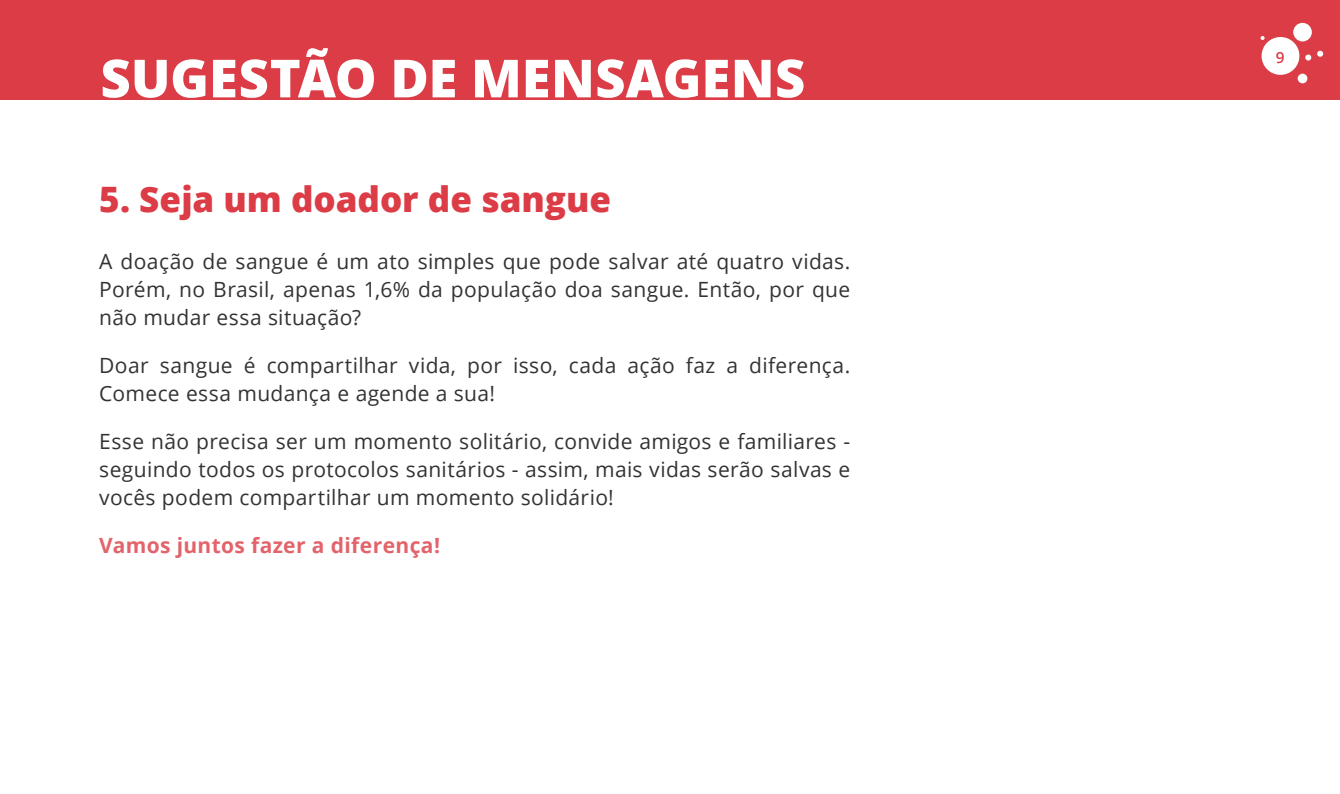
<style>
.page{position:relative;width:1340px;height:794px;background:#fff}
.page>*{position:absolute;margin:0;border:0;box-sizing:border-box;transform-origin:0 0}
.t1{font:800 52.5px "Open Sans";color:#fff}
.t2{font:800 35px "Open Sans";color:#dc3c46}
.t3{font:21px/28px "Open Sans";letter-spacing:.015em;color:#333;text-align:justify}
.t4{font:700 21px "Open Sans";letter-spacing:.015em;color:#e3636b}
.t5{font:600 15.4px "Open Sans";color:#dc3c46}
</style>
<div class="page">
<div style="left:0;top:0;width:1339px;height:99px;background:#dc3c46"></div>
<div style="left:1261px;top:37px;width:38px;height:38px;background:#fff;border-radius:50%"></div>
<div style="left:1293px;top:23px;width:18px;height:18px;background:#fff;border-radius:50%"></div>
<div style="left:1297px;top:74px;width:10px;height:9px;background:#fff;border-radius:50%"></div>
<svg style="left:1317px;top:51px;width:6px;height:6px"></svg>
<svg style="left:1305px;top:55px;width:6px;height:6px"></svg>
<svg style="left:1260px;top:36px;width:4px;height:4px"></svg>
<h1 class="t1" style="left:100px;top:38px;width:706px">SUGESTÃO DE MENSAGENS</h1>
<h2 class="t2" style="left:99px;top:172px;width:513px">5. Seja um doador de sangue</h2>
<p class="t3" style="left:99px;top:247px;width:752px">A doação de sangue é um ato simples que pode salvar até quatro vidas.<br>Porém, no Brasil, apenas 1,6% da população doa sangue. Então, por que não mudar essa situação?</p>
<p class="t3" style="left:99px;top:351px;width:752px">Doar sangue é compartilhar vida, por isso, cada ação faz a diferença.<br>Comece essa mudança e agende a sua!</p>
<p class="t3" style="left:99px;top:427px;width:752px">Esse não precisa ser um momento solitário, convide amigos e familiares - seguindo todos os protocolos sanitários - assim, mais vidas serão salvas e vocês podem compartilhar um momento solidário!</p>
<p class="t4" style="left:99px;top:530px;width:342px">Vamos juntos fazer a diferença!</p>
<p class="t5" style="left:1275px;top:46px;width:10px">9</p>
</div>
